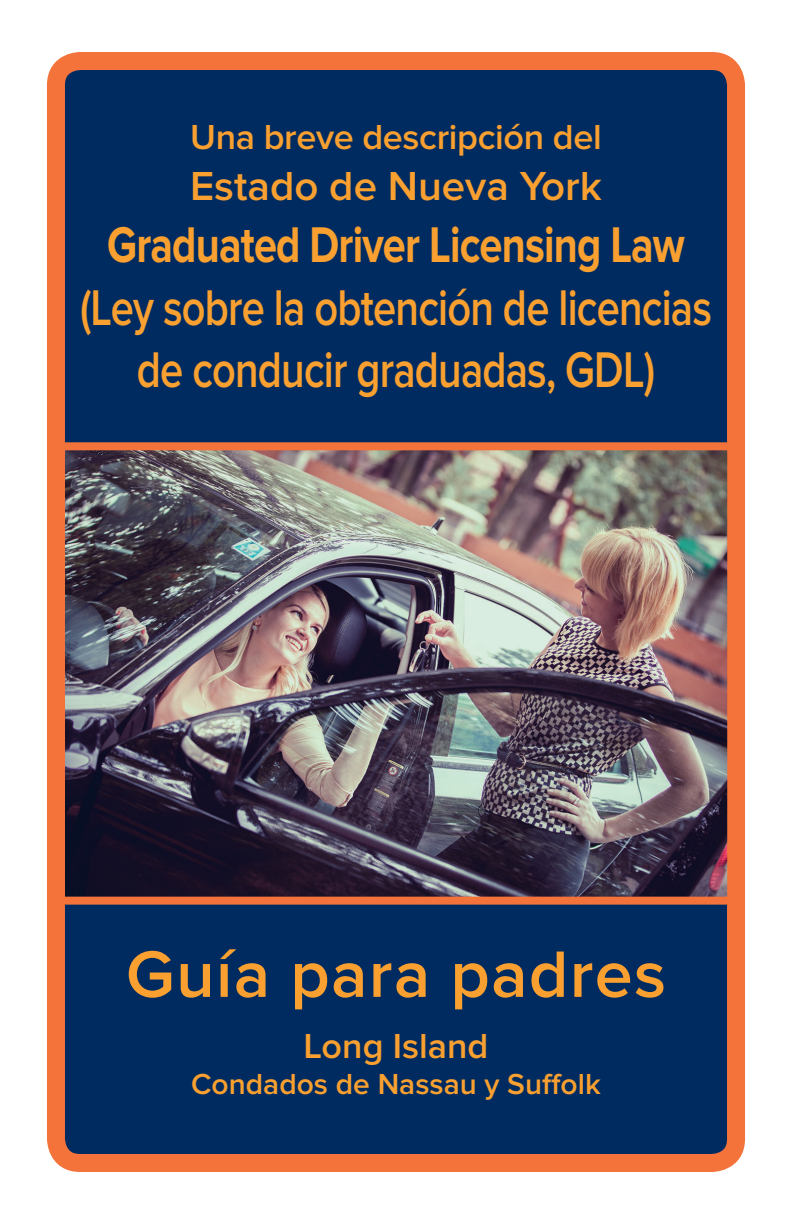
<style>
.page{position:relative;width:792px;height:1224px;background:#fff}
.page>*{position:absolute;margin:0;border:0;box-sizing:border-box;transform-origin:0 0}
.t1{font:600 68px "Proxima Nova";letter-spacing:.02em;color:#f9a030}
.t2{font:600 52px/62.4px "Proxima Nova";letter-spacing:-.02em;color:#f9a030;text-align:center;scale:.8 1}
.t3{font:700 52px "Proxima Nova";letter-spacing:-.02em;color:#f9a030;scale:.8 1}
.t4{font:600 42px "Proxima Nova";color:#f9a030}
.t5{font:600 36px "Proxima Nova";letter-spacing:-.01em;color:#f9a030}
.t6{font:600 30px "Proxima Nova";color:#f9a030}
</style>
<div class="page">
<div style="left:56px;top:61px;width:680px;height:1102px;background:#002b60;border-radius:24px"></div>
<div style="left:47px;top:52px;width:698px;height:1120px;border:18px solid #f3733a;border-radius:24px"></div>
<img style="left:66px;top:451px;width:660px;height:445px">
<div style="left:57px;top:442px;width:678px;height:463px;border:8px solid #f3733a"></div>
<p class="t5" style="left:190px;top:116px;width:413px">Una breve descripción del</p>
<p class="t4" style="left:190px;top:162px;width:413px">Estado de Nueva York</p>
<p class="t3" style="left:107px;top:215px;width:723px">Graduated Driver Licensing Law</p>
<p class="t2" style="left:80px;top:277px;width:791px">(Ley sobre la obtención de licencias de conducir graduadas, GDL)</p>
<h1 class="t1" style="left:126px;top:935px;width:542px">Guía para padres</h1>
<p class="t5" style="left:304px;top:1025px;width:186px">Long Island</p>
<p class="t6" style="left:191px;top:1067px;width:411px">Condados de Nassau y Suffolk</p>
</div>
